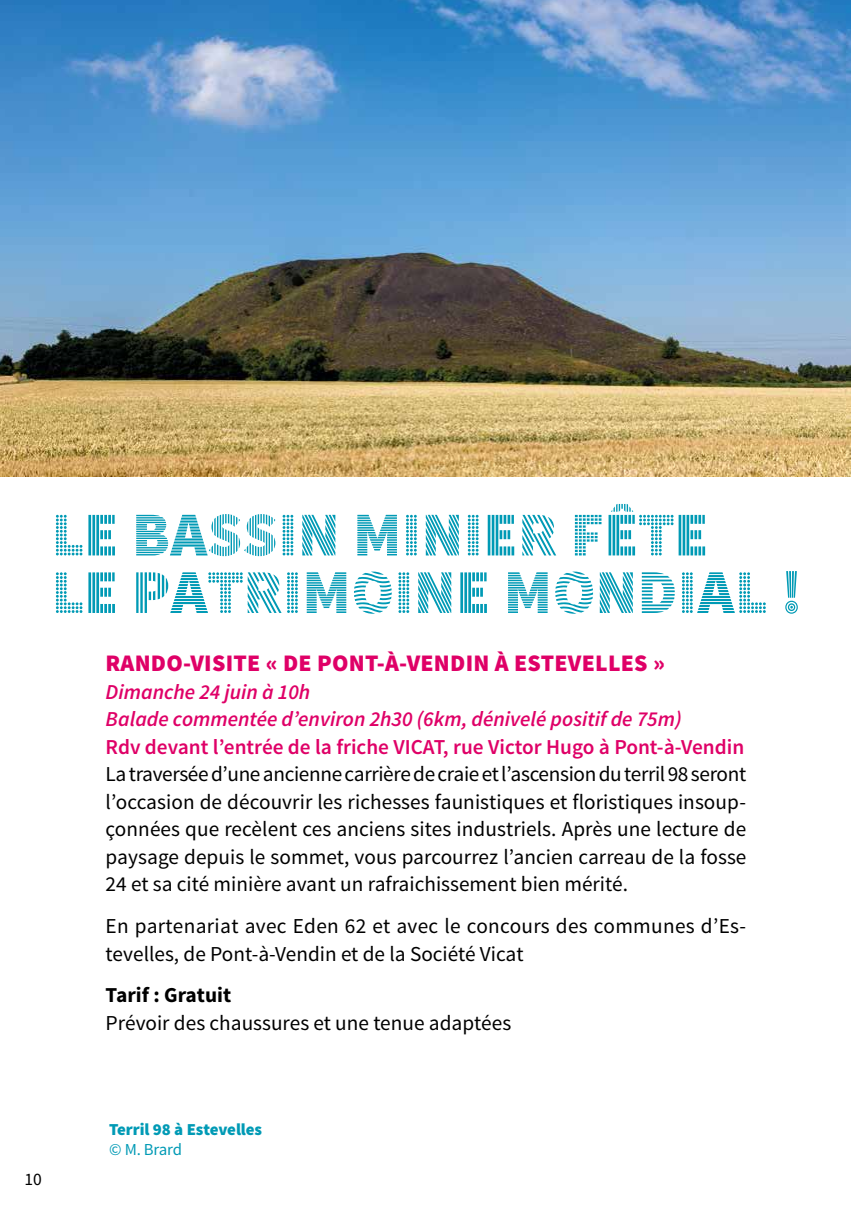
<style>
.page{position:relative;width:851px;height:1205px;background:#fff}
.page>*{position:absolute;margin:0;border:0;box-sizing:border-box;transform-origin:0 0}
.t1{font:62.5px/57.5px "Source Sans Pro DISPLAY";color:#009ab5}
.t2{font:900 23.75px "Source Sans Pro";letter-spacing:.01em;color:#df0067}
.t3{font:21.25px/27.5px "Source Sans Pro";color:#000;text-align:justify}
.t4{font:italic 600 21.25px/27.5px "Source Sans Pro";color:#df0067}
.t5{font:600 21.25px "Source Sans Pro";color:#df0067}
.t6{font:700 21.25px "Source Sans Pro";color:#000}
.t7{font:17.5px "Source Sans Pro";color:#000}
.t8{font:900 16.75px "Source Sans Pro";letter-spacing:-.005em;color:#009ab5}
.t9{font:16.75px "Source Sans Pro";letter-spacing:-.015em;color:#009ab5}
</style>
<div class="page">
<img style="left:0;top:0;width:850px;height:476px">
<hr style="left:850px;top:0;width:1px;height:476px;background:#b3b2b2">
<h1 class="t1" style="left:51px;top:508px;width:752px">LE BASSIN MINIER FÊTE<br>LE PATRIMOINE MONDIAL !</h1>
<p class="t2" style="left:106px;top:648px;width:561px">RANDO-VISITE « DE PONT-À-VENDIN À ESTEVELLES »</p>
<p class="t4" style="left:106px;top:678px;width:577px">Dimanche 24 juin à 10h<br>Balade commentée d’environ 2h30 (6km, dénivelé positif de 75m)</p>
<p class="t5" style="left:106px;top:733px;width:640px">Rdv devant l’entrée de la friche VICAT, rue Victor Hugo à Pont-à-Vendin</p>
<p class="t3" style="left:106px;top:761px;width:642px">La traversée d’une ancienne carrière de craie et l’ascension du terril 98 seront l’occasion de découvrir les richesses faunistiques et floristiques insoup&shy;çonnées que recèlent ces anciens sites industriels. Après une lecture de paysage depuis le sommet, vous parcourrez l’ancien carreau de la fosse 24 et sa cité minière avant un rafraichissement bien mérité.</p>
<p class="t3" style="left:106px;top:912px;width:642px">En partenariat avec Eden 62 et avec le concours des communes d’Es&shy;tevelles, de Pont-à-Vendin et de la Société Vicat</p>
<p class="t6" style="left:106px;top:981px;width:127px">Tarif : Gratuit</p>
<p class="t3" style="left:106px;top:1009px;width:407px">Prévoir des chaussures et une tenue adaptées</p>
<p class="t7" style="left:24px;top:1168px;width:19px">10</p>
<p class="t8" style="left:109px;top:1119px;width:154px">Terril 98 à Estevelles</p>
<p class="t9" style="left:109px;top:1139px;width:74px">© M. Brard</p>
</div>
